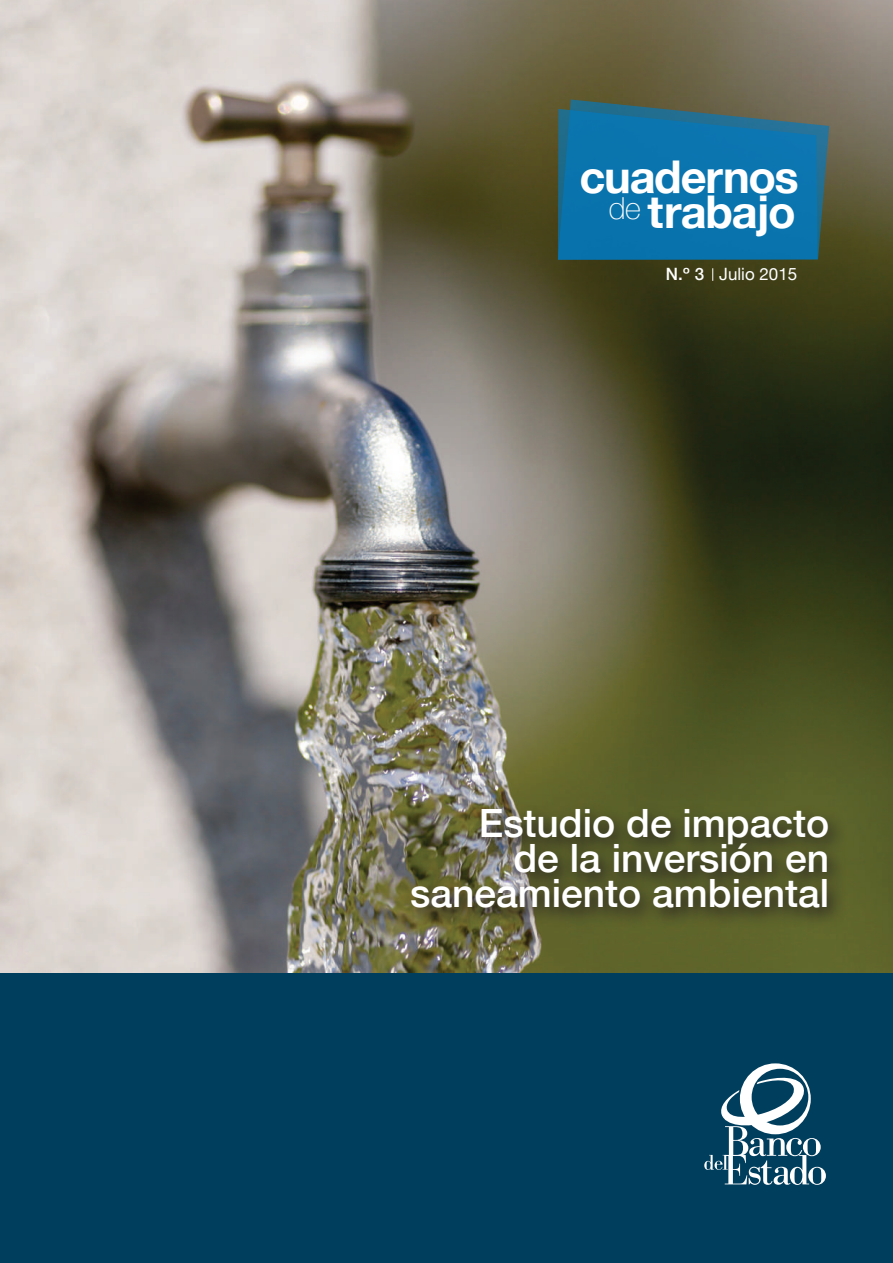
<style>
.page{position:relative;width:893px;height:1263px;background:#003e5e}
.page>*{position:absolute;margin:0;border:0;box-sizing:border-box;transform-origin:0 0}
.t1{font:700 45.15px/34.7px "Helvetica Neue";letter-spacing:-.025em;color:#fff;text-align:center}
.t2{font:500 39px/34.8px "Helvetica Neue";color:#fff;text-align:right}
.t3{font:16.95px "Helvetica Neue";color:#fff}
.s1{font-weight:500}
</style>
<div class="page">
<img style="left:0;top:0;width:893px;height:972px">
<svg style="left:558px;top:100px;width:271px;height:160px;background:#1571a0"></svg>
<svg style="left:712px;top:268px;width:1px;height:13px"></svg>
<svg style="left:404px;top:802px;width:442px;height:126px;background:#575930"></svg>
<svg style="left:704px;top:1063px;width:122px;height:122px"></svg>
<p class="t1" style="left:579px;top:161px;width:221px">cuadernos <sup>de</sup> trabajo</p>
<p class="t3" style="left:666px;top:262px;width:133px"><span class="s1">N.º 3</span> Julio 2015</p>
<p class="t2" style="left:410px;top:804px;width:421px">Estudio de impacto<br>de la inversión en saneamiento ambiental</p>
</div>
